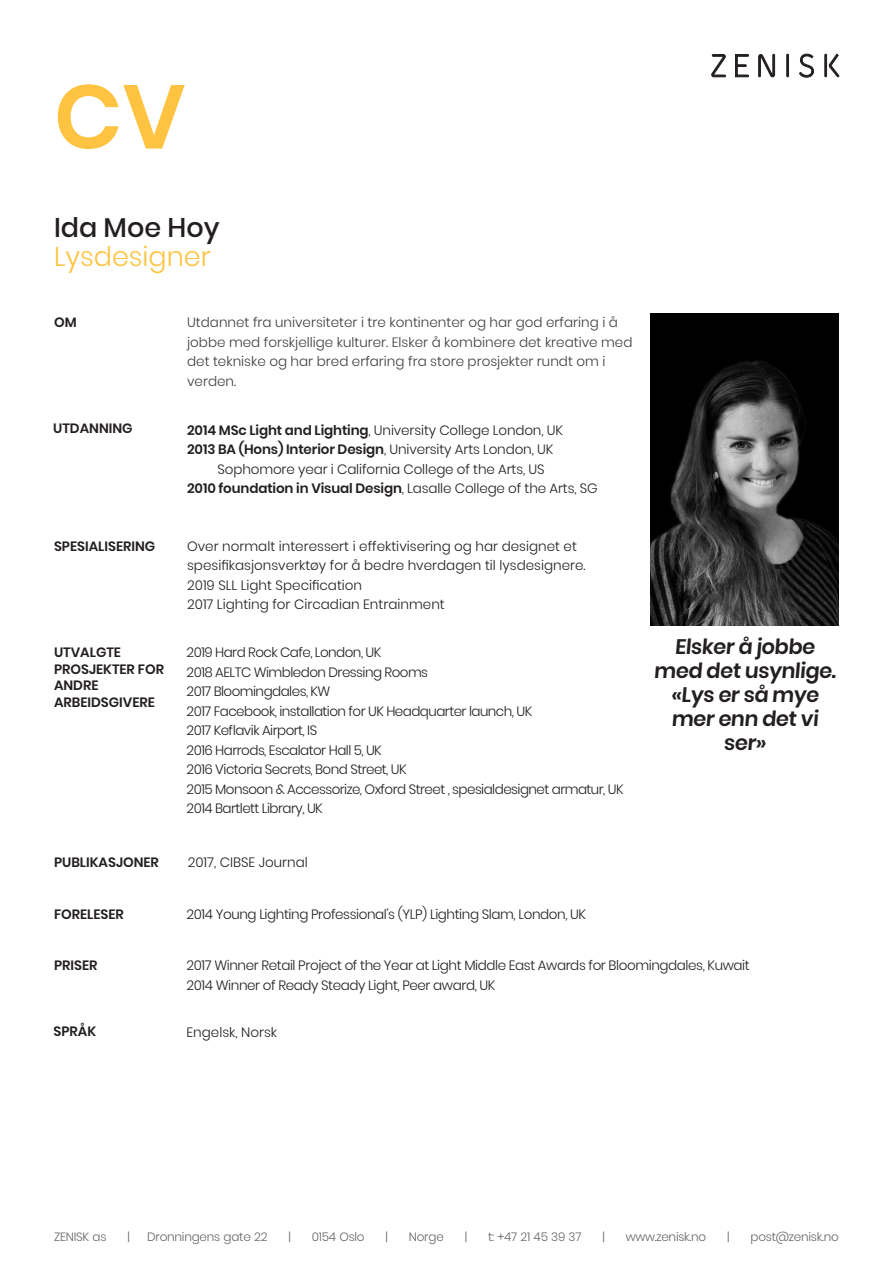
<style>
.page{position:relative;width:893px;height:1263px;background:#fff}
.page>*{position:absolute;margin:0;border:0;box-sizing:border-box;transform-origin:0 0}
.t1{font:600 90px "Poppins";color:#fec340}
.t2{font:300 27px "Poppins";color:#fec340}
.t3{font:500 27px "Poppins";color:#231f20}
.t4{font:600 21px/24px "Poppins";color:#231f20;text-align:center}
.Paragraph_Style_8{font:300 13.5px "Poppins";letter-spacing:-.03em;color:#231f20}
.Paragraph_Style_8-2{font:300 13.5px/19.5px "Poppins";color:#231f20}
.Paragraph_Style_8-3{font:300 13.5px/19.5px "Poppins";color:#3e3e3f}
.Paragraph_Style_8-4{font:600 13.5px "Poppins";letter-spacing:-.01em;color:#231f20}
.TEXT_-_small_section{font:600 13.5px/16.5px "Poppins";color:#231f20}
.Paragraph_Style_8-5{font:300 13.5px "Poppins";letter-spacing:-.01em;color:#231f20}
.t5{font:300 12px "Poppins";letter-spacing:-.02em;color:#231f20}
.s1{font-weight:600}
.s2{font-weight:300}
</style>
<div class="page">
<svg style="left:711px;top:54px;width:15px;height:23px"></svg>
<svg style="left:799px;top:54px;width:15px;height:23px"></svg>
<div style="left:787px;top:54px;width:2px;height:23px;border:1px solid #231f20"></div>
<svg style="left:758px;top:54px;width:17px;height:23px"></svg>
<svg style="left:735px;top:54px;width:14px;height:23px"></svg>
<div style="left:825px;top:54px;width:2px;height:23px;border:1px solid #231f20"></div>
<svg style="left:829px;top:54px;width:10px;height:23px"></svg>
<img style="left:651px;top:313px;width:188px;height:312px">
<p class="t1" style="left:54px;top:65px;width:133px">CV</p>
<p class="t3" style="left:54px;top:212px;width:167px">Ida Moe Hoy</p>
<p class="t2" style="left:54px;top:241px;width:158px">Lysdesigner</p>
<p class="TEXT_-_small_section" style="left:54px;top:314px;width:24px">OM</p>
<p class="Paragraph_Style_8-3" style="left:187px;top:313px;width:447px">Utdannet fra universiteter i tre kontinenter og har god erfaring i å jobbe med forskjellige kulturer. Elsker å kombinere det kreative med det tekniske og har bred erfaring fra store prosjekter rundt om i verden.</p>
<p class="TEXT_-_small_section" style="left:53px;top:420px;width:81px">UTDANNING</p>
<p class="Paragraph_Style_8-5" style="left:187px;top:422px;width:377px"><span class="s1">2014 MSc Light and Lighting</span>, University College London, UK</p>
<p class="Paragraph_Style_8-4" style="left:187px;top:442px;width:368px">2013 BA (Hons) Interior Design<span class="s2">, University Arts London, UK</span></p>
<p class="Paragraph_Style_8-5" style="left:218px;top:461px;width:329px">Sophomore year i California College of the Arts, US</p>
<p class="Paragraph_Style_8-4" style="left:187px;top:481px;width:412px">2010 foundation in Visual Design<span class="s2">, Lasalle College of the Arts, SG</span></p>
<p class="TEXT_-_small_section" style="left:54px;top:538px;width:103px">SPESIALISERING</p>
<p class="Paragraph_Style_8-2" style="left:187px;top:536px;width:400px">Over normalt interessert i effektivisering og har designet et spesifikasjonsverktøy for å bedre hverdagen til lysdesignere.</p>
<p class="Paragraph_Style_8-2" style="left:187px;top:575px;width:177px">2019 SLL Light Specification</p>
<p class="Paragraph_Style_8-2" style="left:187px;top:595px;width:259px">2017 Lighting for Circadian Entrainment</p>
<p class="TEXT_-_small_section" style="left:54px;top:644px;width:69px">UTVALGTE</p>
<p class="TEXT_-_small_section" style="left:54px;top:661px;width:112px">PROSJEKTER FOR<br>ANDRE<br>ARBEIDSGIVERE</p>
<p class="Paragraph_Style_8" style="left:187px;top:644px;width:196px">2019 Hard Rock Cafe, London, UK</p>
<p class="Paragraph_Style_8" style="left:187px;top:664px;width:243px">2018 AELTC Wimbledon Dressing Rooms</p>
<p class="Paragraph_Style_8" style="left:187px;top:683px;width:145px">2017 Bloomingdales, KW</p>
<p class="Paragraph_Style_8" style="left:187px;top:703px;width:347px">2017 Facebook, installation for UK Headquarter launch, UK</p>
<p class="Paragraph_Style_8" style="left:187px;top:722px;width:132px">2017 Keflavik Airport, IS</p>
<p class="Paragraph_Style_8" style="left:187px;top:742px;width:197px">2016 Harrods, Escalator Hall 5, UK</p>
<p class="Paragraph_Style_8" style="left:187px;top:761px;width:222px">2016 Victoria Secrets, Bond Street, UK</p>
<p class="Paragraph_Style_8" style="left:187px;top:781px;width:439px">2015 Monsoon &amp; Accessorize, Oxford Street , spesialdesignet armatur, UK</p>
<p class="Paragraph_Style_8" style="left:187px;top:800px;width:138px">2014 Bartlett Library, UK</p>
<p class="TEXT_-_small_section" style="left:54px;top:854px;width:106px">PUBLIKASJONER</p>
<p class="Paragraph_Style_8-2" style="left:188px;top:853px;width:122px">2017, CIBSE Journal</p>
<p class="TEXT_-_small_section" style="left:54px;top:906px;width:71px">FORELESER</p>
<p class="Paragraph_Style_8" style="left:187px;top:906px;width:401px">2014 Young Lighting Professional’s (YLP) Lighting Slam, London, UK</p>
<p class="t4" style="left:654px;top:634px;width:187px">Elsker å jobbe med det usynlige.</p>
<p class="t4" style="left:671px;top:682px;width:153px">«Lys er så mye mer enn det vi ser»</p>
<p class="TEXT_-_small_section" style="left:54px;top:957px;width:45px">PRISER</p>
<p class="Paragraph_Style_8" style="left:187px;top:957px;width:565px">2017 Winner Retail Project of the Year at Light Middle East Awards for Bloomingdales, Kuwait</p>
<p class="Paragraph_Style_8" style="left:187px;top:977px;width:310px">2014 Winner of Ready Steady Light, Peer award, UK</p>
<p class="TEXT_-_small_section" style="left:54px;top:1023px;width:44px">SPRÅK</p>
<p class="Paragraph_Style_8-2" style="left:187px;top:1022px;width:92px">Engelsk, Norsk</p>
<p class="t5" style="left:54px;top:1230px;width:54px">ZENISK as</p>
<p class="t5" style="left:127px;top:1230px;width:4px">|</p>
<p class="t5" style="left:147px;top:1230px;width:122px">Dronningens gate 22</p>
<p class="t5" style="left:288px;top:1230px;width:4px">|</p>
<p class="t5" style="left:312px;top:1230px;width:54px">0154 Oslo</p>
<p class="t5" style="left:385px;top:1230px;width:4px">|</p>
<p class="t5" style="left:409px;top:1230px;width:36px">Norge</p>
<p class="t5" style="left:465px;top:1230px;width:4px">|</p>
<p class="t5" style="left:488px;top:1230px;width:95px">t: +47 21 45 39 37</p>
<p class="t5" style="left:602px;top:1230px;width:4px">|</p>
<p class="t5" style="left:626px;top:1230px;width:82px">www.zenisk.no</p>
<p class="t5" style="left:727px;top:1230px;width:4px">|</p>
<p class="t5" style="left:750px;top:1230px;width:90px">post@zenisk.no</p>
</div>
